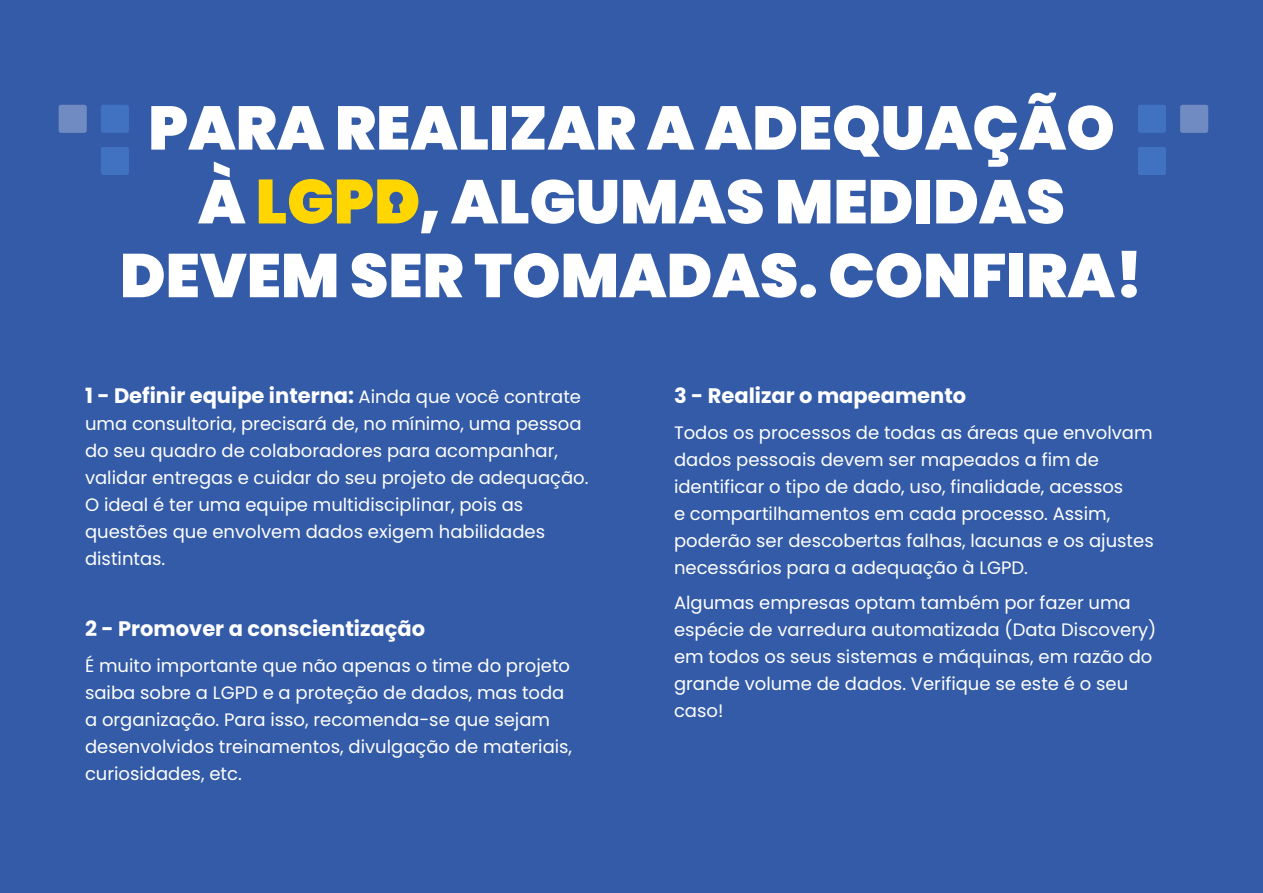
<style>
.page{position:relative;width:1263px;height:893px;background:#335ba7}
.page>*{position:absolute;margin:0;border:0;box-sizing:border-box;transform-origin:0 0}
.t1{font:900 61.5px/73.8px "Poppins";color:#fff}
.t2{font:700 21px "Poppins";color:#fff}
.t3{font:18px/27px "Poppins";color:#fff}
.s1{font-weight:400;font-size:18px}
</style>
<div class="page">
<div style="left:59px;top:105px;width:28px;height:28px;background:#6f8bc1;border-radius:2px"></div>
<div style="left:101px;top:105px;width:28px;height:28px;background:#4072c1;border-radius:2px"></div>
<div style="left:101px;top:147px;width:28px;height:28px;background:#4072c1;border-radius:2px"></div>
<div style="left:1180px;top:105px;width:28px;height:28px;background:#6f8bc1;border-radius:2px"></div>
<div style="left:1138px;top:105px;width:28px;height:28px;background:#4072c1;border-radius:2px"></div>
<div style="left:1138px;top:147px;width:28px;height:28px;background:#4072c1;border-radius:2px"></div>
<svg style="left:259px;top:179px;width:159px;height:45px"></svg>
<h1 class="t1" style="left:198px;top:91px;width:918px;text-indent:-50px">PARA REALIZAR A ADEQUAÇÃO<br>À</h1>
<h1 class="t1" style="left:120px;top:165px;width:1024px;text-indent:299px">, ALGUMAS MEDIDAS<br>DEVEM SER TOMADAS. CONFIRA!</h1>
<p class="t2" style="left:85px;top:384px;width:498px">1 - Definir equipe interna: <span class="s1">Ainda que você contrate</span></p>
<p class="t3" style="left:85px;top:411px;width:505px">uma consultoria, precisará de, no mínimo, uma pessoa do seu quadro de colaboradores para acompanhar, validar entregas e cuidar do seu projeto de adequação.<br>O ideal é ter uma equipe multidisciplinar, pois as questões que envolvem dados exigem habilidades distintas.</p>
<p class="t2" style="left:85px;top:617px;width:342px">2 - Promover a conscientização</p>
<p class="t3" style="left:85px;top:652px;width:489px">É muito importante que não apenas o time do projeto saiba sobre a LGPD e a proteção de dados, mas toda a organização. Para isso, recomenda-se que sejam desenvolvidos treinamentos, divulgação de materiais, curiosidades, etc.</p>
<p class="t2" style="left:674px;top:384px;width:294px">3 - Realizar o mapeamento</p>
<p class="t3" style="left:674px;top:419px;width:481px">Todos os processos de todas as áreas que envolvam dados pessoais devem ser mapeados a fim de identificar o tipo de dado, uso, finalidade, acessos<br>e compartilhamentos em cada processo. Assim, poderão ser descobertas falhas, lacunas e os ajustes necessários para a adequação à LGPD.</p>
<p class="t3" style="left:674px;top:590px;width:484px">Algumas empresas optam também por fazer uma espécie de varredura automatizada (Data Discovery) em todos os seus sistemas e máquinas, em razão do grande volume de dados. Verifique se este é o seu caso!</p>
</div>
